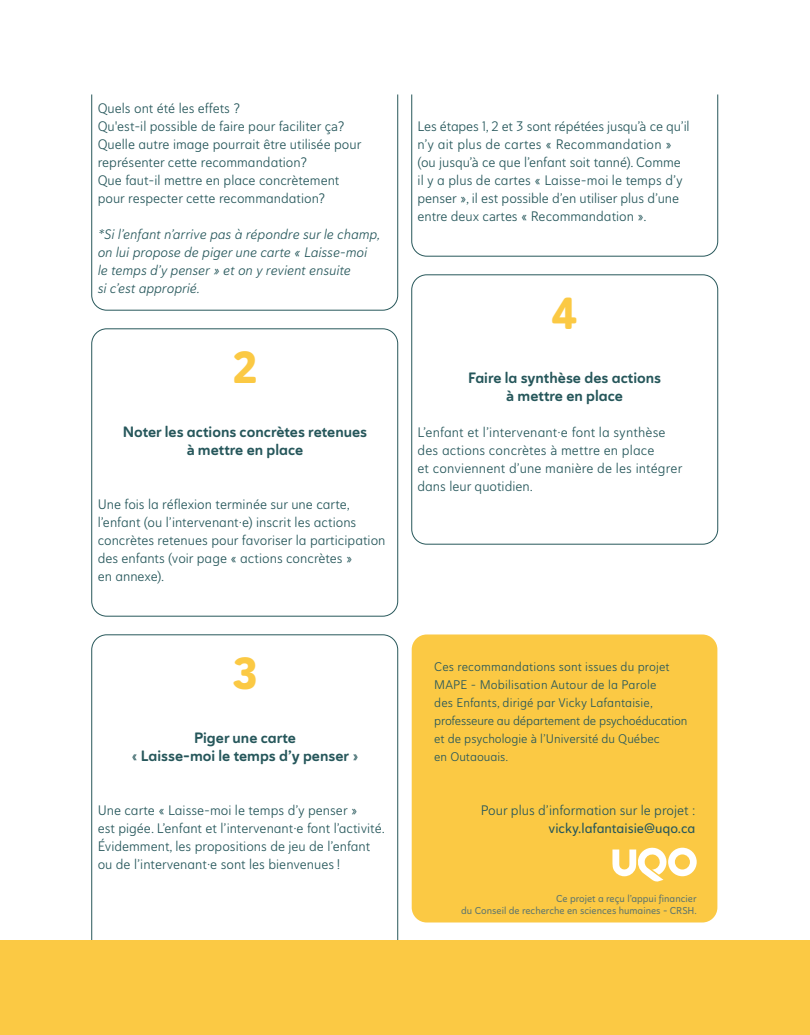
<style>
.page{position:relative;width:810px;height:1035px;background:#fff}
.page>*{position:absolute;margin:0;border:0;box-sizing:border-box;transform-origin:0 0}
.Gros_numéros{font:45px "Haboro Soft Nor Ex B";color:#fbc944}
.T3{font:15px/18px "Haboro Soft Nor Bol";color:#26575b;text-align:center}
.t1{font:13.75px/18px "Haboro Soft Nor Boo";color:#26575b}
.t2{font:13.75px/18px "Haboro Soft Nor Boo It";color:#26575b}
.t3{font:13.75px "Haboro Soft Nor Med";color:#26575b}
.t4{font:12.5px/18px "Haboro Soft Nor Boo";color:#26575b}
.t5{font:10px/12px "Haboro Soft Nor Med";color:#4e6d71;text-align:right}
.s1{font-family:"Haboro Soft Con Boo"}
</style>
<div class="page">
<div style="left:412px;top:635px;width:305px;height:287px;background:#fbc944;border-radius:15px"></div>
<div style="left:91px;top:328px;width:307px;height:288px;border:1px solid #27575a;border-radius:15px"></div>
<svg style="left:91px;top:635px;width:307px;height:306px"></svg>
<svg style="left:411px;top:94px;width:307px;height:163px"></svg>
<div style="left:411px;top:274px;width:307px;height:270px;border:1px solid #27575a;border-radius:15px"></div>
<div style="left:0;top:941px;width:810px;height:94px;background:#fbc944"></div>
<svg style="left:612px;top:848px;width:85px;height:34px"></svg>
<p class="t1" style="left:98px;top:99px;width:144px">Quels ont été les effets ?</p>
<p class="t1" style="left:98px;top:117px;width:265px">Qu'est-il possible de faire pour faciliter ça?<br>Quelle autre image pourrait être utilisée pour représenter cette recommandation?</p>
<p class="t1" style="left:98px;top:171px;width:243px">Que faut-il mettre en place concrètement pour respecter cette recommandation?</p>
<p class="t2" style="left:98px;top:225px;width:284px">*Si l’enfant n’arrive pas à répondre sur le champ, on lui propose de piger une carte « Laisse-moi le temps d’y penser » et on y revient ensuite<br>si c’est approprié.</p>
<p class="Gros_numéros" style="left:233px;top:337px;width:26px">2</p>
<p class="T3" style="left:123px;top:422px;width:246px">Noter les actions concrètes retenues à mettre en place</p>
<p class="t1" style="left:98px;top:495px;width:289px">Une fois la réflexion terminée sur une carte, l’enfant (ou l’intervenant·e) inscrit les actions concrètes retenues pour favoriser la participation des enfants (voir page « actions concrètes »<br>en annexe).</p>
<p class="Gros_numéros" style="left:232px;top:643px;width:27px">3</p>
<p class="T3" style="left:131px;top:728px;width:229px">Piger une carte<br><span class="s1">«</span> Laisse-moi le temps d’y penser <span class="s1">»</span></p>
<p class="t1" style="left:98px;top:801px;width:289px">Une carte « Laisse-moi le temps d’y penser »<br>est pigée. L’enfant et l’intervenant·e font l’activité.<br>Évidemment, les propositions de jeu de l’enfant ou de l’intervenant·e sont les bienvenues !</p>
<p class="t1" style="left:418px;top:117px;width:274px">Les étapes 1, 2 et 3 sont répétées jusqu’à ce qu’il n’y ait plus de cartes « Recommandation » (ou jusqu’à ce que l’enfant soit tanné). Comme il y a plus de cartes « Laisse-moi le temps d’y penser », il est possible d’en utiliser plus d’une entre deux cartes « Recommandation ».</p>
<p class="Gros_numéros" style="left:551px;top:283px;width:28px">4</p>
<p class="T3" style="left:468px;top:368px;width:194px">Faire la synthèse des actions à mettre en place</p>
<p class="t1" style="left:418px;top:423px;width:266px">L’enfant et l’intervenant·e font la synthèse des actions concrètes à mettre en place<br>et conviennent d’une manière de les intégrer dans leur quotidien.</p>
<p class="t4" style="left:434px;top:657px;width:255px">Ces recommandations sont issues du projet MAPE – Mobilisation Autour de la Parole<br>des Enfants, dirigé par Vicky Lafantaisie, professeure au département de psychoéducation et de psychologie à l’Université du Québec<br>en Outaouais.</p>
<p class="t1" style="left:481px;top:801px;width:216px">Pour plus d’information sur le projet :</p>
<p class="t3" style="left:549px;top:819px;width:148px">vicky.lafantaisie@uqo.ca</p>
<p class="t5" style="left:461px;top:893px;width:237px">Ce projet a reçu l’appui financier<br>du Conseil de recherche en sciences humaines - CRSH.</p>
</div>
